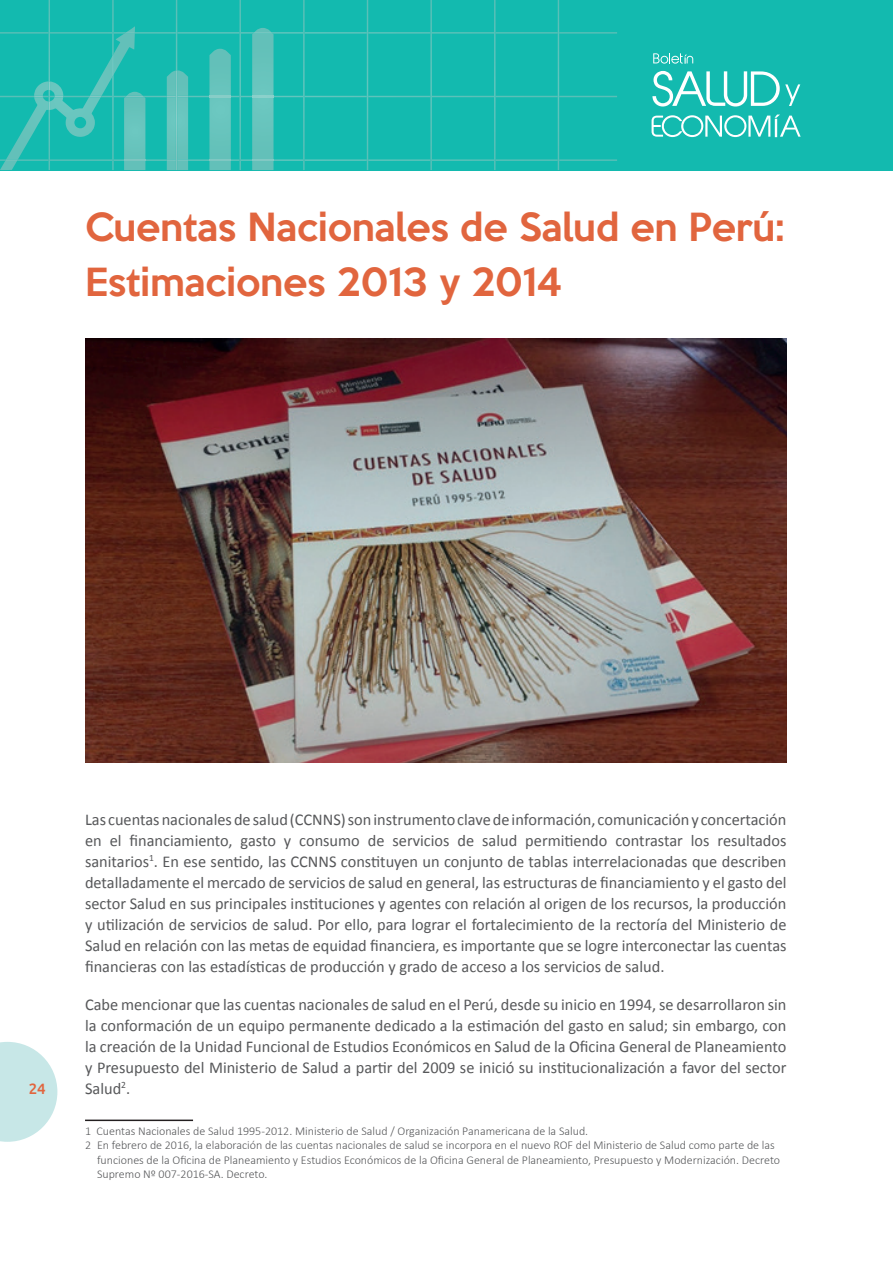
<style>
.page{position:relative;width:893px;height:1263px;background:#fff}
.page>*{position:absolute;margin:0;border:0;box-sizing:border-box;transform-origin:0 0}
.t1{font:500 35.4px/55.1px "Keep Calm";color:#e1653e}
.t2{font:16.5px/21px "Calibri";color:#57585a;text-align:justify}
.t3{font:500 15px "Ubuntu";color:#e1653e}
.t4{font:300 12px "Calibri";color:#57585a}
</style>
<div class="page">
<svg style="left:0;top:1042px;width:57px;height:100px"></svg>
<div style="left:0;top:0;width:893px;height:170px;background:#13baaf"></div>
<svg style="left:0;top:0;width:617px;height:170px"></svg>
<img style="left:253px;top:32px;width:20px;height:2px">
<svg style="left:653px;top:53px;width:40px;height:11px"></svg>
<svg style="left:652px;top:71px;width:148px;height:36px"></svg>
<svg style="left:652px;top:115px;width:149px;height:22px"></svg>
<hr style="left:85px;top:1119px;width:108px;height:2px;background:#231f20">
<img style="left:85px;top:339px;width:702px;height:424px">
<h1 class="t1" style="left:85px;top:197px;width:701px">Cuentas Nacionales de Salud en Perú:<br>Estimaciones 2013 y 2014</h1>
<p class="t3" style="left:29px;top:1079px;width:19px">24</p>
<p class="t2" style="left:85px;top:808px;width:703px">Las cuentas nacionales de salud (CCNNS) son instrumento clave de información, comunicación y concertación en el financiamiento, gasto y consumo de servicios de salud permitiendo contrastar los resultados sanitarios<sup>1</sup>. En ese sentido, las CCNNS constituyen un conjunto de tablas interrelacionadas que describen detalladamente el mercado de servicios de salud en general, las estructuras de financiamiento y el gasto del sector Salud en sus principales instituciones y agentes con relación al origen de los recursos, la producción y utilización de servicios de salud. Por ello, para lograr el fortalecimiento de la rectoría del Ministerio de Salud en relación con las metas de equidad financiera, es importante que se logre interconectar las cuentas financieras con las estadísticas de producción y grado de acceso a los servicios de salud.</p>
<p class="t2" style="left:85px;top:993px;width:703px">Cabe mencionar que las cuentas nacionales de salud en el Perú, desde su inicio en 1994, se desarrollaron sin la conformación de un equipo permanente dedicado a la estimación del gasto en salud; sin embargo, con la creación de la Unidad Funcional de Estudios Económicos en Salud de la Oficina General de Planeamiento y Presupuesto del Ministerio de Salud a partir del 2009 se inició su institucionalización a favor del sector Salud<sup>2</sup>.</p>
<p class="t4" style="left:85px;top:1123px;width:505px">1 Cuentas Nacionales de Salud 1995-2012. Ministerio de Salud / Organización Panamericana de la Salud.</p>
<p class="t4" style="left:85px;top:1138px;width:691px">2 En febrero de 2016, la elaboración de las cuentas nacionales de salud se incorpora en el nuevo ROF del Ministerio de Salud como parte de las</p>
<p class="t4" style="left:97px;top:1152px;width:684px">funciones de la Oficina de Planeamiento y Estudios Económicos de la Oficina General de Planeamiento, Presupuesto y Modernización. Decreto</p>
<p class="t4" style="left:97px;top:1166px;width:172px">Supremo Nº 007-2016-SA. Decreto.</p>
</div>
